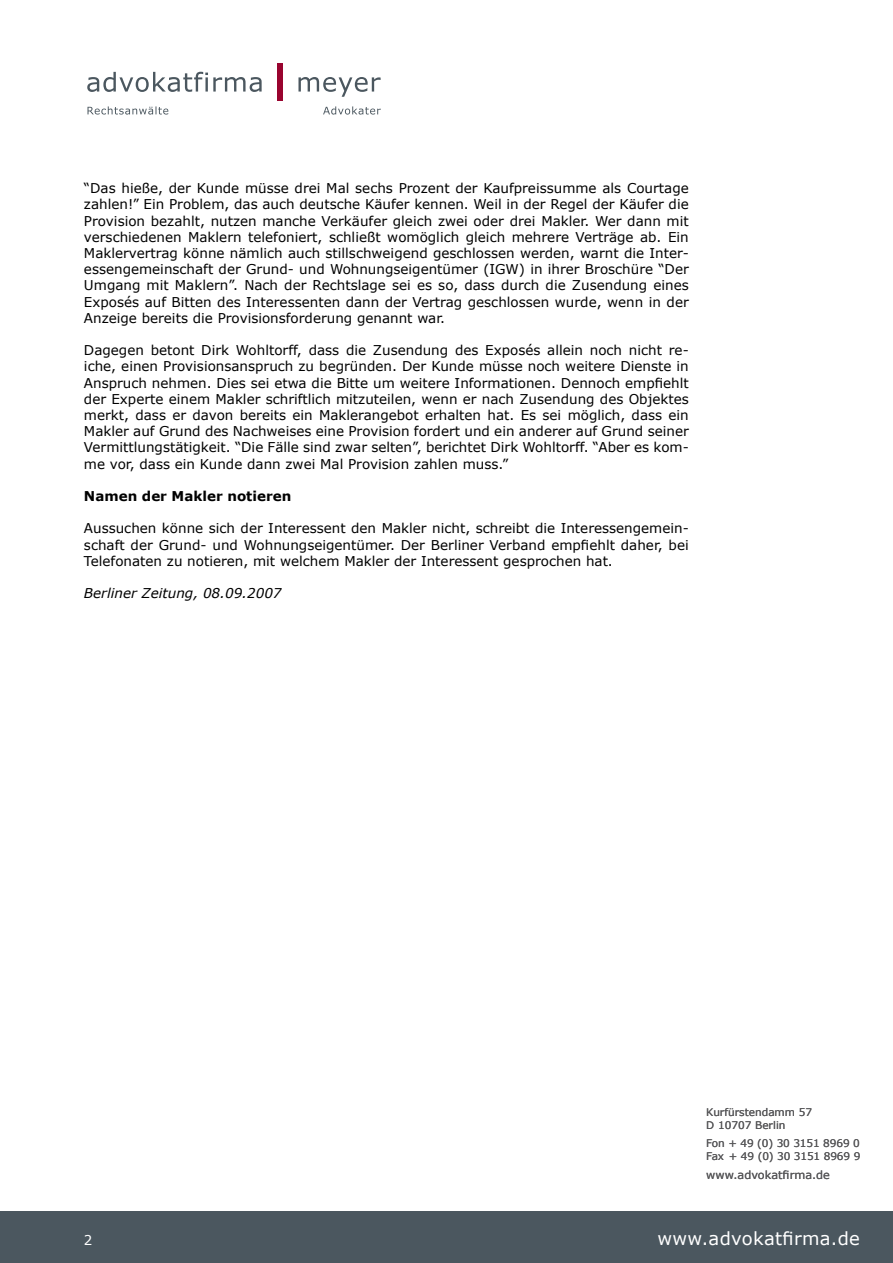
<style>
.page{position:relative;width:893px;height:1263px;background:#fff}
.page>*{position:absolute;margin:0;border:0;box-sizing:border-box;transform-origin:0 0}
.t1{font:18px "Verdana";letter-spacing:.015em;color:#fff}
.t2{font:13.5px/16.2px "Verdana";color:#000;text-align:justify}
.t3{font:italic 13.5px "Verdana";color:#000}
.t4{font:700 13.5px "Verdana";color:#000}
.t5{font:13.5px "Verdana";color:#fff}
.t6{font:11.25px "Verdana";color:#58585a}
.t7{font:10.5px/12.6px "Verdana";color:#58585a}
</style>
<div class="page">
<div style="left:0;top:1212px;width:893px;height:51px;background:#4b575f"></div>
<svg style="left:298px;top:77px;width:83px;height:20px"></svg>
<div style="left:278px;top:64px;width:5px;height:37px;background:#99042f"></div>
<svg style="left:87px;top:72px;width:175px;height:20px"></svg>
<svg style="left:88px;top:106px;width:293px;height:9px"></svg>
<p class="t2" style="left:84px;top:180px;width:606px">“Das hieße, der Kunde müsse drei Mal sechs Prozent der Kaufpreissumme als Courtage zahlen!” Ein Problem, das auch deutsche Käufer kennen. Weil in der Regel der Käufer die Provision bezahlt, nutzen manche Verkäufer gleich zwei oder drei Makler. Wer dann mit verschiedenen Maklern telefoniert, schließt womöglich gleich mehrere Verträge ab. Ein Maklervertrag könne nämlich auch stillschweigend geschlossen werden, warnt die Inter&shy;essengemeinschaft der Grund- und Wohnungseigentümer (IGW) in ihrer Broschüre “Der Umgang mit Maklern”. Nach der Rechtslage sei es so, dass durch die Zusendung eines Exposés auf Bitten des Interessenten dann der Vertrag geschlossen wurde, wenn in der Anzeige bereits die Provisionsforderung genannt war.</p>
<p class="t2" style="left:84px;top:342px;width:606px">Dagegen betont Dirk Wohltorff, dass die Zusendung des Exposés allein noch nicht re&shy;iche, einen Provisionsanspruch zu begründen. Der Kunde müsse noch weitere Dienste in Anspruch nehmen. Dies sei etwa die Bitte um weitere Informationen. Dennoch empfiehlt der Experte einem Makler schriftlich mitzuteilen, wenn er nach Zusendung des Objektes merkt, dass er davon bereits ein Maklerangebot erhalten hat. Es sei möglich, dass ein Makler auf Grund des Nachweises eine Provision fordert und ein anderer auf Grund seiner Vermittlungstätigkeit. “Die Fälle sind zwar selten”, berichtet Dirk Wohltorff. “Aber es kom&shy;me vor, dass ein Kunde dann zwei Mal Provision zahlen muss.”</p>
<p class="t4" style="left:84px;top:487px;width:209px">Namen der Makler notieren</p>
<p class="t2" style="left:84px;top:520px;width:606px">Aussuchen könne sich der Interessent den Makler nicht, schreibt die Interessengemein&shy;schaft der Grund- und Wohnungseigentümer. Der Berliner Verband empfiehlt daher, bei Telefonaten zu notieren, mit welchem Makler der Interessent gesprochen hat.</p>
<p class="t3" style="left:84px;top:585px;width:199px">Berliner Zeitung, 08.09.2007</p>
<p class="t7" style="left:706px;top:1106px;width:107px">Kurfürstendamm 57<br>D 10707 Berlin</p>
<p class="t7" style="left:706px;top:1137px;width:156px">Fon + 49 (0) 30 3151 8969 0<br>Fax + 49 (0) 30 3151 8969 9</p>
<p class="t6" style="left:706px;top:1168px;width:125px">www.advokatfirma.de</p>
<p class="t5" style="left:84px;top:1231px;width:10px">2</p>
<h1 class="t1" style="left:657px;top:1227px;width:204px">www.advokatfirma.de</h1>
</div>
